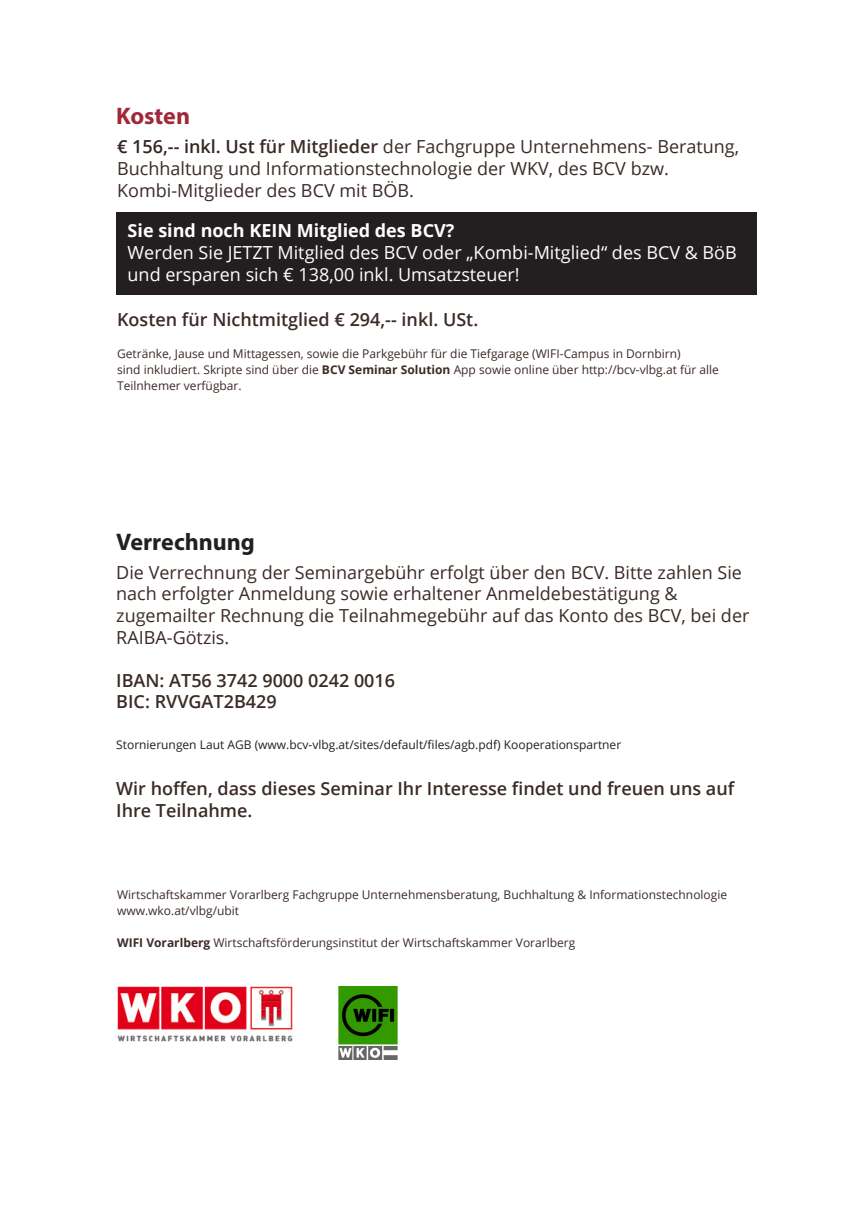
<style>
.page{position:relative;width:845px;height:1214px;background:#fff}
.page>*{position:absolute;margin:0;border:0;box-sizing:border-box;transform-origin:0 0}
.blocks{font:700 24px "Myriad Pro";color:#231f20}
.blocks-2{font:700 24px "Myriad Pro";color:#a12839}
.blocks-3{font:18px/21.6px "Open Sans";color:#3b2b26}
.blocks-4{font:600 18px/21.6px "Open Sans";color:#3b2b26}
.blocks_no_grid{font:18px/22px "Open Sans";color:#fff}
.blocks_no_grid-2{font:700 18px "Open Sans";color:#fff}
.block_small{font:12px/16px "Open Sans";color:#3b2b26}
.block_small-2{font:12px "Open Sans";color:#231f20}
.s1{font-weight:600;color:#332522}
.s2{font-weight:600}
.s3{font-weight:700}
</style>
<div class="page">
<img style="left:338px;top:986px;width:60px;height:73px">
<img style="left:117px;top:986px;width:175px;height:55px">
<div style="left:116px;top:212px;width:641px;height:83px;background:#231f20"></div>
<p class="blocks-2" style="left:116px;top:101px;width:75px">Kosten</p>
<p class="blocks-3" style="left:117px;top:135px;width:623px"><span class="s1">€ 156,-- inkl. Ust</span> <span class="s2">für Mitglieder</span> der Fachgruppe Unternehmens- Beratung,<br>Buchhaltung und Informationstechnologie der WKV, des BCV bzw.</p>
<p class="blocks-3" style="left:117px;top:179px;width:298px">Kombi-Mitglieder des BCV mit BÖB.</p>
<p class="blocks_no_grid-2" style="left:128px;top:218px;width:328px">Sie sind noch KEIN Mitglied des BCV?</p>
<p class="blocks_no_grid" style="left:128px;top:241px;width:611px">Werden Sie JETZT Mitglied des BCV oder „Kombi-Mitglied“ des BCV &amp; BöB und ersparen sich € 138,00 inkl. Umsatzsteuer!</p>
<p class="blocks-4" style="left:117px;top:308px;width:363px">Kosten für Nichtmitglied € 294,-- inkl. USt.</p>
<p class="block_small" style="left:117px;top:345px;width:565px">Getränke, Jause und Mittagessen, sowie die Parkgebühr für die Tiefgarage (WIFI-Campus in Dornbirn)</p>
<p class="block_small" style="left:117px;top:361px;width:603px">sind inkludiert. Skripte sind über die <span class="s3">BCV Seminar Solution</span> App sowie online über http://bcv-vlbg.at für alle<br>Teilnhemer verfügbar.</p>
<p class="blocks" style="left:116px;top:526px;width:140px">Verrechnung</p>
<p class="blocks-3" style="left:116px;top:561px;width:627px">Die Verrechnung der Seminargebühr erfolgt über den BCV. Bitte zahlen Sie nach erfolgter Anmeldung sowie erhaltener Anmeldebestätigung &amp;</p>
<p class="blocks-3" style="left:116px;top:604px;width:635px">zugemailter Rechnung die Teilnahmegebühr auf das Konto des BCV, bei der<br>RAIBA-Götzis.</p>
<p class="blocks-4" style="left:116px;top:669px;width:280px">IBAN: AT56 3742 9000 0242 0016</p>
<p class="blocks-4" style="left:116px;top:690px;width:162px">BIC: RVVGAT2B429</p>
<p class="block_small-2" style="left:116px;top:736px;width:506px">Stornierungen Laut AGB (www.bcv-vlbg.at/sites/default/files/agb.pdf) Kooperationspartner</p>
<p class="blocks-4" style="left:116px;top:777px;width:619px">Wir hoffen, dass dieses Seminar Ihr Interesse findet und freuen uns auf<br>Ihre Teilnahme.</p>
<p class="block_small" style="left:117px;top:886px;width:611px">Wirtschaftskammer Vorarlberg Fachgruppe Unternehmensberatung, Buchhaltung &amp; Informationstechnologie</p>
<p class="block_small" style="left:117px;top:902px;width:123px">www.wko.at/vlbg/ubit</p>
<p class="block_small" style="left:117px;top:934px;width:460px"><span class="s3">WIFI Vorarlberg</span> Wirtschaftsförderungsinstitut der Wirtschaftskammer Vorarlberg</p>
</div>
